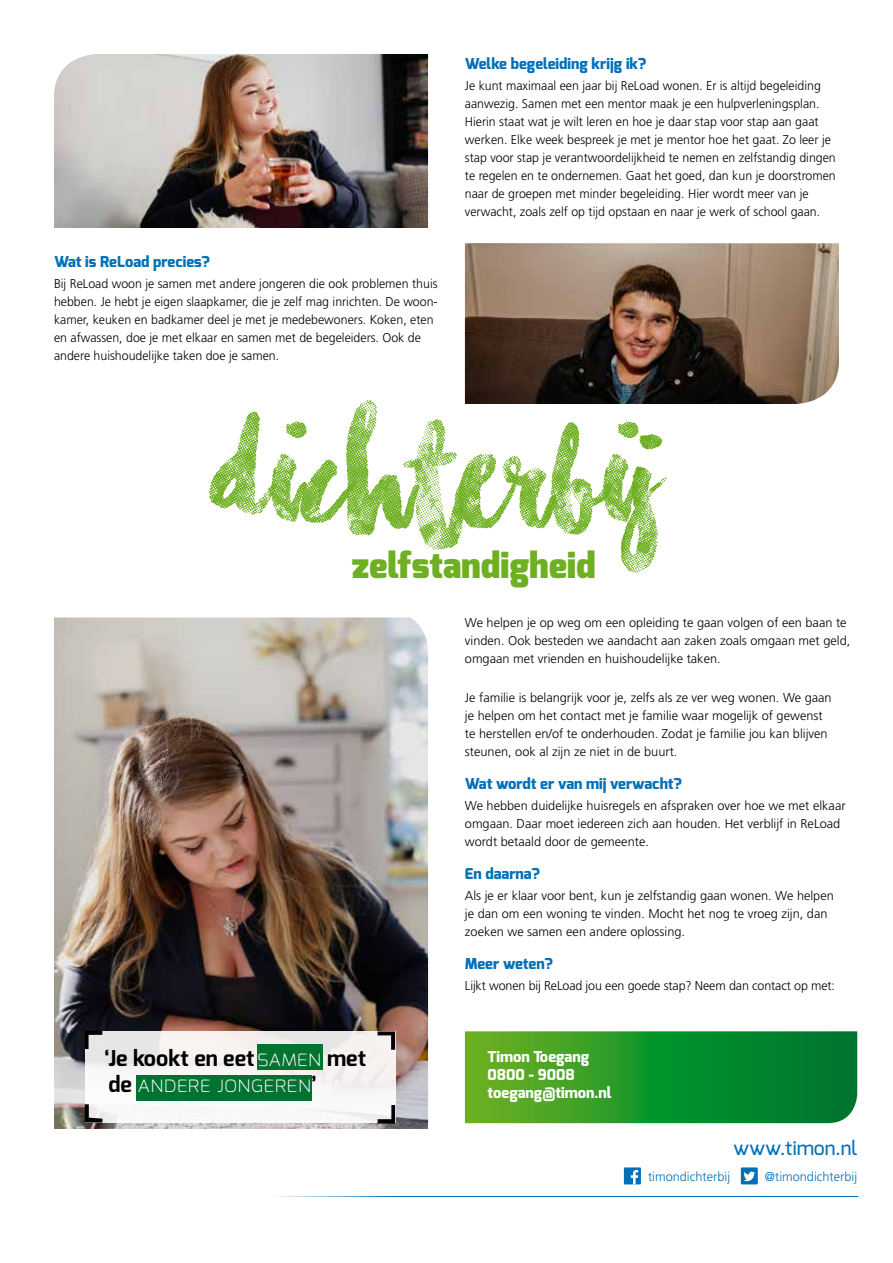
<style>
.page{position:relative;width:893px;height:1263px;background:#fff}
.page>*{position:absolute;margin:0;border:0;box-sizing:border-box;transform-origin:0 0}
.t1{font:184.5px "Chasing Embers";color:#6eb021}
.t2{font:900 35.1px "Exo";color:#6eb021}
.t3{font:700 21.9px/26px "Exo";color:#000}
.t4{font:500 19.5px "Exo";color:#0071b9}
.t5{font:800 15px "Exo";color:#0071b9}
.t6{font:800 15px/18px "Exo";color:#fff}
.t7{font:300 12.75px/18px "Frutiger LT";color:#000}
.t8{font:300 12.75px "Frutiger LT";color:#0071b9}
.s1{font-weight:200;color:#fff}
</style>
<div class="page">
<hr style="left:271px;top:1196px;width:587px;height:1px;background:#0071b9">
<div style="left:624px;top:1167px;width:17px;height:17px;background:#0071b9"></div>
<svg style="left:631px;top:1170px;width:7px;height:14px"></svg>
<div style="left:741px;top:1167px;width:17px;height:17px;background:#0071b9"></div>
<svg style="left:743px;top:1171px;width:12px;height:10px"></svg>
<img style="left:54px;top:54px;width:374px;height:174px">
<img style="left:465px;top:243px;width:374px;height:161px">
<img style="left:54px;top:617px;width:374px;height:512px">
<div style="left:85px;top:1031px;width:310px;height:92px;background:linear-gradient(to right,#eff0ef,#f0efed)"></div>
<svg style="left:378px;top:1105px;width:17px;height:19px"></svg>
<svg style="left:377px;top:1031px;width:18px;height:19px"></svg>
<svg style="left:85px;top:1104px;width:17px;height:18px"></svg>
<svg style="left:85px;top:1031px;width:17px;height:18px"></svg>
<svg style="left:465px;top:1031px;width:392px;height:92px;background:#22942b"></svg>
<div style="left:257px;top:1045px;width:66px;height:25px;background:#007330"></div>
<div style="left:136px;top:1076px;width:175px;height:25px;background:#007330"></div>
<p class="t5" style="left:54px;top:252px;width:157px">Wat is ReLoad precies?</p>
<p class="t7" style="left:54px;top:275px;width:385px">Bij ReLoad woon je samen met andere jongeren die ook problemen thuis hebben. Je hebt je eigen slaapkamer, die je zelf mag inrichten. De woon&shy;kamer, keuken en badkamer deel je met je medebewoners. Koken, eten en afwassen, doe je met elkaar en samen met de begeleiders. Ook de andere huishoudelijke taken doe je samen.</p>
<p class="t5" style="left:465px;top:54px;width:183px">Welke begeleiding krijg ik?</p>
<p class="t7" style="left:465px;top:77px;width:372px">Je kunt maximaal een jaar bij ReLoad wonen. Er is altijd begeleiding aanwezig. Samen met een mentor maak je een hulpverleningsplan.<br>Hierin staat wat je wilt leren en hoe je daar stap voor stap aan gaat werken. Elke week bespreek je met je mentor hoe het gaat. Zo leer je stap voor stap je verantwoordelijkheid te nemen en zelfstandig dingen te regelen en te ondernemen. Gaat het goed, dan kun je doorstromen naar de groepen met minder begeleiding. Hier wordt meer van je verwacht, zoals zelf op tijd opstaan en naar je werk of school gaan.</p>
<h1 class="t1" style="left:216px;top:398px;width:447px">dichterbij</h1>
<h2 class="t2" style="left:352px;top:542px;width:245px">zelfstandigheid</h2>
<h3 class="t3" style="left:104px;top:1045px;width:263px">‘Je kookt en eet<span class="s1">samen</span> met de <span class="s1">andere jongeren</span>’</h3>
<p class="t7" style="left:465px;top:614px;width:387px">We helpen je op weg om een opleiding te gaan volgen of een baan te vinden. Ook besteden we aandacht aan zaken zoals omgaan met geld, omgaan met vrienden en huishoudelijke taken.</p>
<p class="t7" style="left:465px;top:689px;width:368px">Je familie is belangrijk voor je, zelfs als ze ver weg wonen. We gaan je helpen om het contact met je familie waar mogelijk of gewenst te herstellen en/of te onderhouden. Zodat je familie jou kan blijven steunen, ook al zijn ze niet in de buurt.</p>
<p class="t5" style="left:465px;top:774px;width:218px">Wat wordt er van mij verwacht?</p>
<p class="t7" style="left:465px;top:797px;width:382px">We hebben duidelijke huisregels en afspraken over hoe we met elkaar omgaan. Daar moet iedereen zich aan houden. Het verblijf in ReLoad wordt betaald door de gemeente.</p>
<p class="t5" style="left:465px;top:864px;width:76px">En daarna?</p>
<p class="t7" style="left:465px;top:887px;width:370px">Als je er klaar voor bent, kun je zelfstandig gaan wonen. We helpen je dan om een woning te vinden. Mocht het nog te vroeg zijn, dan zoeken we samen een andere oplossing.</p>
<p class="t5" style="left:465px;top:954px;width:89px">Meer weten?</p>
<p class="t7" style="left:465px;top:977px;width:372px">Lijkt wonen bij ReLoad jou een goede stap? Neem dan contact op met:</p>
<p class="t6" style="left:487px;top:1048px;width:125px">Timon Toegang<br>0800 - 9008 toegang@timon.nl</p>
<h3 class="t4" style="left:734px;top:1136px;width:125px">www.timon.nl</h3>
<p class="t8" style="left:648px;top:1170px;width:84px">timondichterbij</p>
<p class="t8" style="left:765px;top:1170px;width:94px">@timondichterbij</p>
</div>
